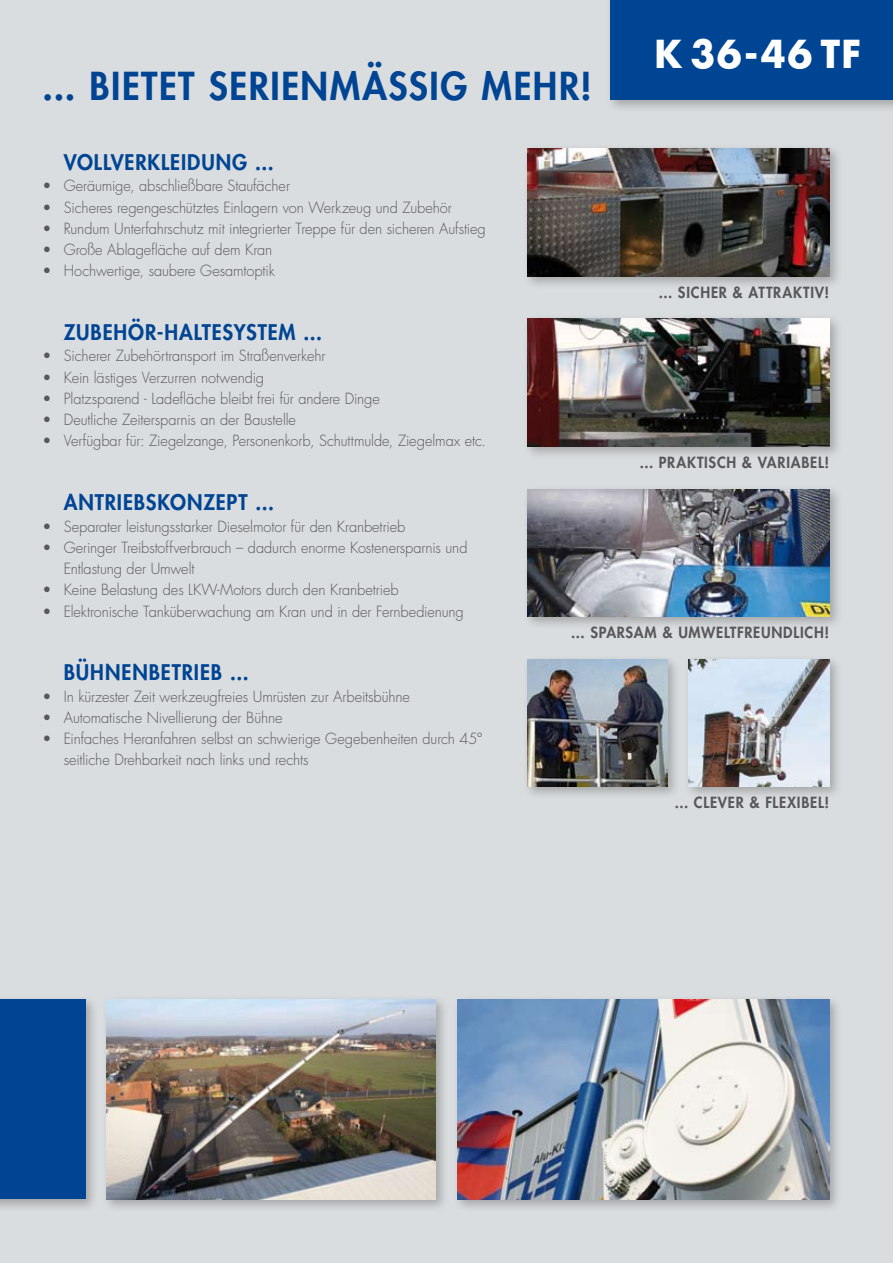
<style>
.page{position:relative;width:893px;height:1263px;background:#dadddf}
.page>*{position:absolute;margin:0;border:0;box-sizing:border-box;transform-origin:0 0}
.t1{font:800 37.5px "Futura";letter-spacing:.045em;color:#004494}
.t2{font:700 37.5px "Futura";color:#fff}
.t3{font:800 21px "Futura";letter-spacing:.045em;color:#004494}
.t4{font:300 15px/21.3px "Futura";letter-spacing:-.005em;color:#58585a}
.t5{font:800 15px "Futura";letter-spacing:.05em;color:#58585a}
</style>
<div class="page">
<div style="left:0;top:994px;width:98px;height:218px;background:#000;opacity:.25"></div>
<div style="left:0;top:999px;width:85px;height:200px;background:#004494"></div>
<div style="left:522px;top:484px;width:320px;height:146px;background:#000;opacity:.25"></div>
<img style="left:527px;top:489px;width:302px;height:128px">
<div style="left:522px;top:314px;width:320px;height:145px;background:#000;opacity:.25"></div>
<img style="left:527px;top:319px;width:302px;height:127px">
<div style="left:522px;top:144px;width:320px;height:145px;background:#000;opacity:.25"></div>
<img style="left:527px;top:149px;width:302px;height:127px">
<div style="left:684px;top:654px;width:158px;height:146px;background:#000;opacity:.25"></div>
<img style="left:689px;top:659px;width:140px;height:128px">
<div style="left:522px;top:654px;width:158px;height:146px;background:#000;opacity:.25"></div>
<img style="left:527px;top:659px;width:141px;height:128px">
<div style="left:605px;top:0;width:288px;height:113px;background:#000;opacity:.25"></div>
<div style="left:610px;top:0;width:283px;height:100px;background:#004494"></div>
<div style="left:452px;top:994px;width:390px;height:218px;background:#000;opacity:.25"></div>
<img style="left:457px;top:999px;width:372px;height:200px">
<div style="left:101px;top:994px;width:348px;height:218px;background:#000;opacity:.25"></div>
<img style="left:106px;top:999px;width:330px;height:200px">
<h1 class="t1" style="left:43px;top:61px;width:551px">... BIETET SERIENMÄSSIG MEHR!</h1>
<h2 class="t3" style="left:64px;top:148px;width:211px">VOLLVERKLEIDUNG ...</h2>
<p class="t4" style="left:43px;top:175px;width:249px">• Geräumige, abschließbare Staufächer</p>
<p class="t4" style="left:43px;top:197px;width:411px">• Sicheres regengeschütztes Einlagern von Werkzeug und Zubehör</p>
<p class="t4" style="left:43px;top:218px;width:445px">• Rundum Unterfahrschutz mit integrierter Treppe für den sicheren Aufstieg</p>
<p class="t4" style="left:43px;top:239px;width:231px">• Große Ablagefläche auf dem Kran</p>
<p class="t4" style="left:43px;top:260px;width:234px">• Hochwertige, saubere Gesamtoptik</p>
<h2 class="t3" style="left:64px;top:318px;width:260px">ZUBEHÖR-HALTESYSTEM ...</h2>
<p class="t4" style="left:43px;top:345px;width:284px">• Sicherer Zubehörtransport im Straßenverkehr</p>
<p class="t4" style="left:43px;top:367px;width:223px">• Kein lästiges Verzurren notwendig</p>
<p class="t4" style="left:43px;top:388px;width:339px">• Platzsparend - Ladefläche bleibt frei für andere Dinge</p>
<p class="t4" style="left:43px;top:409px;width:255px">• Deutliche Zeitersparnis an der Baustelle</p>
<p class="t4" style="left:43px;top:431px;width:445px">• Verfügbar für: Ziegelzange, Personenkorb, Schuttmulde, Ziegelmax etc.</p>
<h1 class="t2" style="left:655px;top:28px;width:208px">K 36-46 TF</h1>
<p class="t5" style="left:659px;top:282px;width:172px">... SICHER &amp; ATTRAKTIV!</p>
<p class="t5" style="left:640px;top:452px;width:191px">... PRAKTISCH &amp; VARIABEL!</p>
<h2 class="t3" style="left:64px;top:488px;width:212px">ANTRIEBSKONZEPT ...</h2>
<p class="t4" style="left:43px;top:516px;width:364px">• Separater leistungsstarker Dieselmotor für den Kranbetrieb</p>
<p class="t4" style="left:64px;top:537px;width:405px;text-indent:-21px">• Geringer Treibstoffverbrauch – dadurch enorme Kostenersparnis und<br>Entlastung der Umwelt</p>
<p class="t4" style="left:43px;top:579px;width:357px">• Keine Belastung des LKW-Motors durch den Kranbetrieb</p>
<p class="t4" style="left:43px;top:601px;width:423px">• Elektronische Tanküberwachung am Kran und in der Fernbedienung</p>
<h2 class="t3" style="left:64px;top:659px;width:186px">BÜHNENBETRIEB ...</h2>
<p class="t4" style="left:43px;top:686px;width:369px">• In kürzester Zeit werkzeugfreies Umrüsten zur Arbeitsbühne</p>
<p class="t4" style="left:43px;top:707px;width:242px">• Automatische Nivellierung der Bühne</p>
<p class="t4" style="left:64px;top:728px;width:420px;text-indent:-21px">• Einfaches Heranfahren selbst an schwierige Gegebenheiten durch 45° seitliche Drehbarkeit nach links und rechts</p>
<p class="t5" style="left:571px;top:622px;width:259px">... SPARSAM &amp; UMWELTFREUNDLICH!</p>
<p class="t5" style="left:675px;top:792px;width:156px">... CLEVER &amp; FLEXIBEL!</p>
</div>
